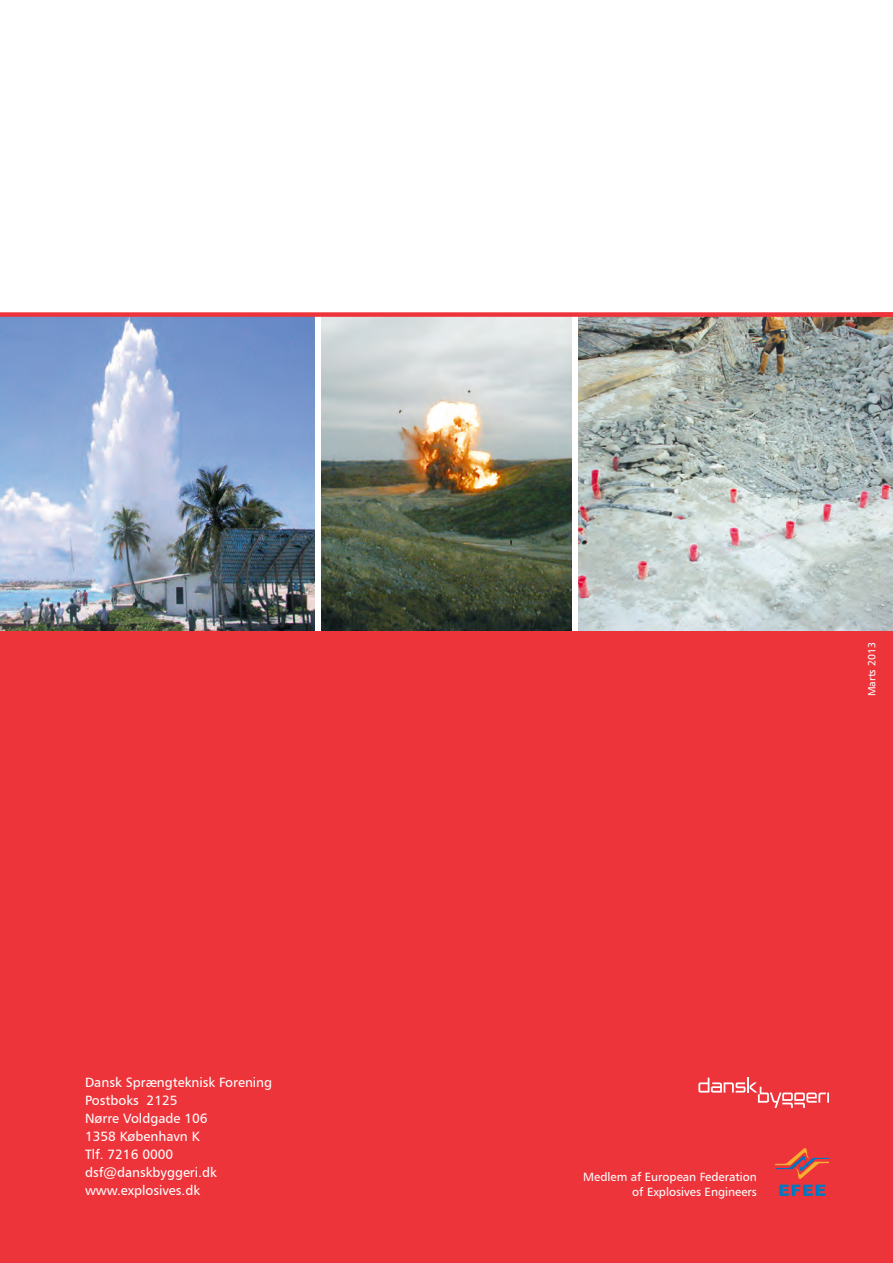
<style>
.page{position:relative;width:893px;height:1263px;background:#fff}
.page>*{position:absolute;margin:0;border:0;box-sizing:border-box;transform-origin:0 0}
.brødtekst{font:13.5px "Humanist 777 BT Roman B";color:#fff}
.brødtekst-2{font:12px/14.4px "Humanist 777 BT Roman B";color:#fff;text-align:right}
.brødtekst-3{font:10.5px "Humanist 777 BT Roman B";color:#fff}
</style>
<div class="page">
<img style="left:0;top:317px;width:315px;height:314px">
<img style="left:578px;top:317px;width:315px;height:314px">
<img style="left:321px;top:317px;width:251px;height:314px">
<div style="left:0;top:631px;width:893px;height:632px;background:#ee343b"></div>
<div style="left:0;top:312px;width:893px;height:5px;background:#ee343b"></div>
<svg style="left:775px;top:1148px;width:54px;height:31px"></svg>
<svg style="left:779px;top:1185px;width:46px;height:11px"></svg>
<svg style="left:698px;top:1077px;width:131px;height:31px"></svg>
<p class="brødtekst" style="left:85px;top:1074px;width:189px">Dansk Sprængteknisk Forening</p>
<p class="brødtekst" style="left:85px;top:1092px;width:94px">Postboks 2125</p>
<p class="brødtekst" style="left:85px;top:1110px;width:124px">Nørre Voldgade 106</p>
<p class="brødtekst" style="left:85px;top:1128px;width:116px">1358 København K</p>
<p class="brødtekst" style="left:85px;top:1146px;width:90px">Tlf. 7216 0000</p>
<p class="brødtekst" style="left:85px;top:1164px;width:133px">dsf@danskbyggeri.dk</p>
<p class="brødtekst" style="left:85px;top:1182px;width:117px">www.explosives.dk</p>
<p class="brødtekst-3" style="left:865px;top:696px;width:56px;rotate:-90deg">Marts 2013</p>
<p class="brødtekst-2" style="left:583px;top:1169px;width:175px">Medlem af European Federation of Explosives Engineers</p>
</div>
